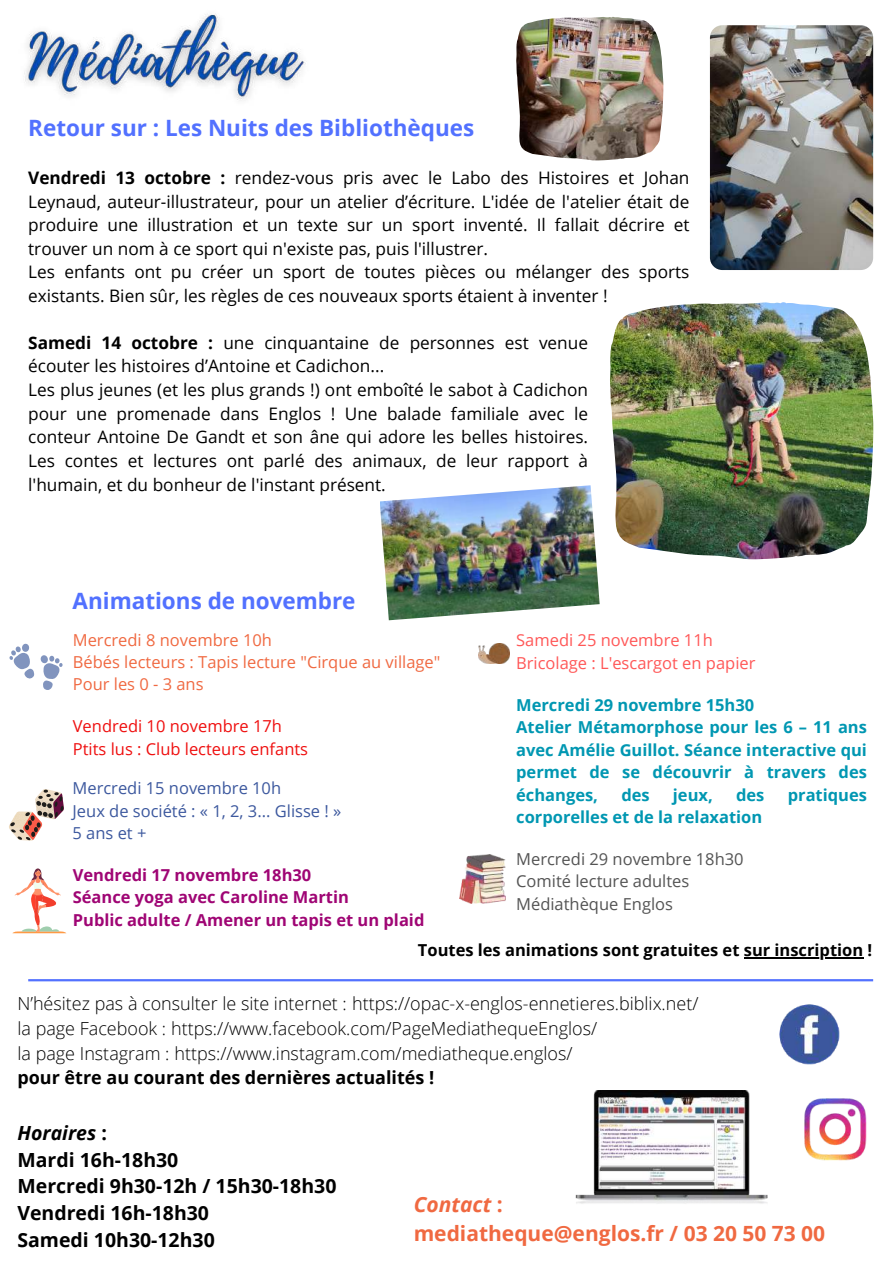
<style>
.page{position:relative;width:893px;height:1264px;background:#fff}
.page>*{position:absolute;margin:0;border:0;box-sizing:border-box;transform-origin:0 0}
.t1{font:700 22.5px "Open Sans";color:#5271ff}
.t2{font:700 21px/29.2px "Open Sans";color:#f06941}
.t3{font:700 19.5px/27px "Open Sans";color:#000}
.t4{font:300 18px/24.8px "Open Sans";color:#000}
.t5{font:700 18px "Open Sans";color:#000}
.t6{font:17.25px/23.5px "Open Sans";color:#000}
.t7{font:700 16.5px/22.5px "Open Sans";color:#0097b2}
.t8{font:700 16.5px/22.5px "Open Sans";color:#9f0574}
.t9{font:16.5px/22.5px "Open Sans";color:#f06941}
.t10{font:16.5px/22.5px "Open Sans";color:#545454}
.t11{font:16.5px/22.5px "Open Sans";color:#3c589e}
.t12{font:16.5px/22.5px "Open Sans";color:#ef0f0f}
.t13{font:700 16.5px "Open Sans";color:#000}
.t14{font:16.5px/22.5px "Open Sans";color:#ff5757}
.s1{font-weight:700}
.s2{font-style:italic}
</style>
<div class="page">
<img style="left:575px;top:1090px;width:193px;height:114px">
<img style="left:779px;top:1004px;width:61px;height:61px">
<img style="left:804px;top:1098px;width:62px;height:62px">
<hr style="left:28px;top:979px;width:845px;height:2px;background:#5271ff">
<img style="left:610px;top:302px;width:263px;height:257px">
<img style="left:516px;top:17px;width:147px;height:143px">
<img style="left:709px;top:25px;width:164px;height:245px;border-radius:12px">
<img style="left:380px;top:485px;width:219px;height:135px">
<svg style="left:9px;top:643px;width:54px;height:47px"></svg>
<img style="left:459px;top:854px;width:46px;height:49px">
<svg style="left:9px;top:789px;width:55px;height:51px"></svg>
<svg style="left:12px;top:868px;width:54px;height:65px"></svg>
<img style="left:478px;top:643px;width:31px;height:20px">
<img style="left:24px;top:13px;width:282px;height:88px">
<hr style="left:743px;top:957px;width:120px;height:1px;background:#000">
<h1 class="t1" style="left:28px;top:112px;width:447px">Retour sur : Les Nuits des Bibliothèques</h1>
<p class="t6" style="left:28px;top:165px;width:662px"><span class="s1">Vendredi 13 octobre :</span> rendez-vous pris avec le Labo des Histoires et Johan Leynaud, auteur-illustrateur, pour un atelier d’écriture. L'idée de l'atelier était de produire une illustration et un texte sur un sport inventé. Il fallait décrire et trouver un nom à ce sport qui n'existe pas, puis l'illustrer.<br>Les enfants ont pu créer un sport de toutes pièces ou mélanger des sports existants. Bien sûr, les règles de ces nouveaux sports étaient à inventer !</p>
<p class="t6" style="left:28px;top:330px;width:561px"><span class="s1">Samedi 14 octobre :</span> une cinquantaine de personnes est venue écouter les histoires d’Antoine et Cadichon...<br>Les plus jeunes (et les plus grands !) ont emboîté le sabot à Cadichon pour une promenade dans Englos ! Une balade familiale avec le conteur Antoine De Gandt et son âne qui adore les belles histoires.<br>Les contes et lectures ont parlé des animaux, de leur rapport à l'humain, et du bonheur de l'instant présent.</p>
<h1 class="t1" style="left:73px;top:584px;width:284px">Animations de novembre</h1>
<p class="t9" style="left:73px;top:628px;width:369px">Mercredi 8 novembre 10h<br>Bébés lecteurs : Tapis lecture "Cirque au village"<br>Pour les 0 - 3 ans</p>
<p class="t12" style="left:73px;top:714px;width:237px">Vendredi 10 novembre 17h<br>Ptits lus : Club lecteurs enfants</p>
<p class="t11" style="left:73px;top:776px;width:270px">Mercredi 15 novembre 10h<br>Jeux de société : « 1, 2, 3... Glisse ! »<br>5 ans et +</p>
<p class="t8" style="left:73px;top:863px;width:353px">Vendredi 17 novembre 18h30<br>Séance yoga avec Caroline Martin<br>Public adulte / Amener un tapis et un plaid</p>
<p class="t14" style="left:516px;top:628px;width:241px">Samedi 25 novembre 11h<br>Bricolage : L'escargot en papier</p>
<p class="t7" style="left:516px;top:693px;width:352px">Mercredi 29 novembre 15h30<br>Atelier Métamorphose pour les 6 – 11 ans avec Amélie Guillot. Séance interactive qui permet de se découvrir à travers des échanges,</p>
<p class="t7" style="left:621px;top:782px;width:30px">des</p>
<p class="t7" style="left:673px;top:782px;width:41px">jeux,</p>
<p class="t7" style="left:736px;top:782px;width:30px">des</p>
<p class="t7" style="left:787px;top:782px;width:81px">pratiques</p>
<p class="t7" style="left:516px;top:805px;width:247px">corporelles et de la relaxation</p>
<p class="t10" style="left:516px;top:847px;width:229px">Mercredi 29 novembre 18h30<br>Comité lecture adultes<br>Médiathèque Englos</p>
<p class="t13" style="left:418px;top:938px;width:456px">Toutes les animations sont gratuites et sur inscription !</p>
<p class="t4" style="left:17px;top:990px;width:682px">N’hésitez pas à consulter le site internet : https://opac-x-englos-ennetieres.biblix.net/ la page Facebook : https://www.facebook.com/PageMediathequeEnglos/<br>la page Instagram : https://www.instagram.com/mediatheque.englos/</p>
<p class="t5" style="left:17px;top:1065px;width:418px">pour être au courant des dernières actualités !</p>
<p class="t3" style="left:17px;top:1118px;width:320px"><span class="s2">Horaires</span> :<br>Mardi 16h-18h30<br>Mercredi 9h30-12h / 15h30-18h30<br>Vendredi 16h-18h30<br>Samedi 10h30-12h30</p>
<p class="t2" style="left:413px;top:1189px;width:413px"><span class="s2">Contact</span> :<br>mediatheque@englos.fr / 03 20 50 73 00</p>
</div>
